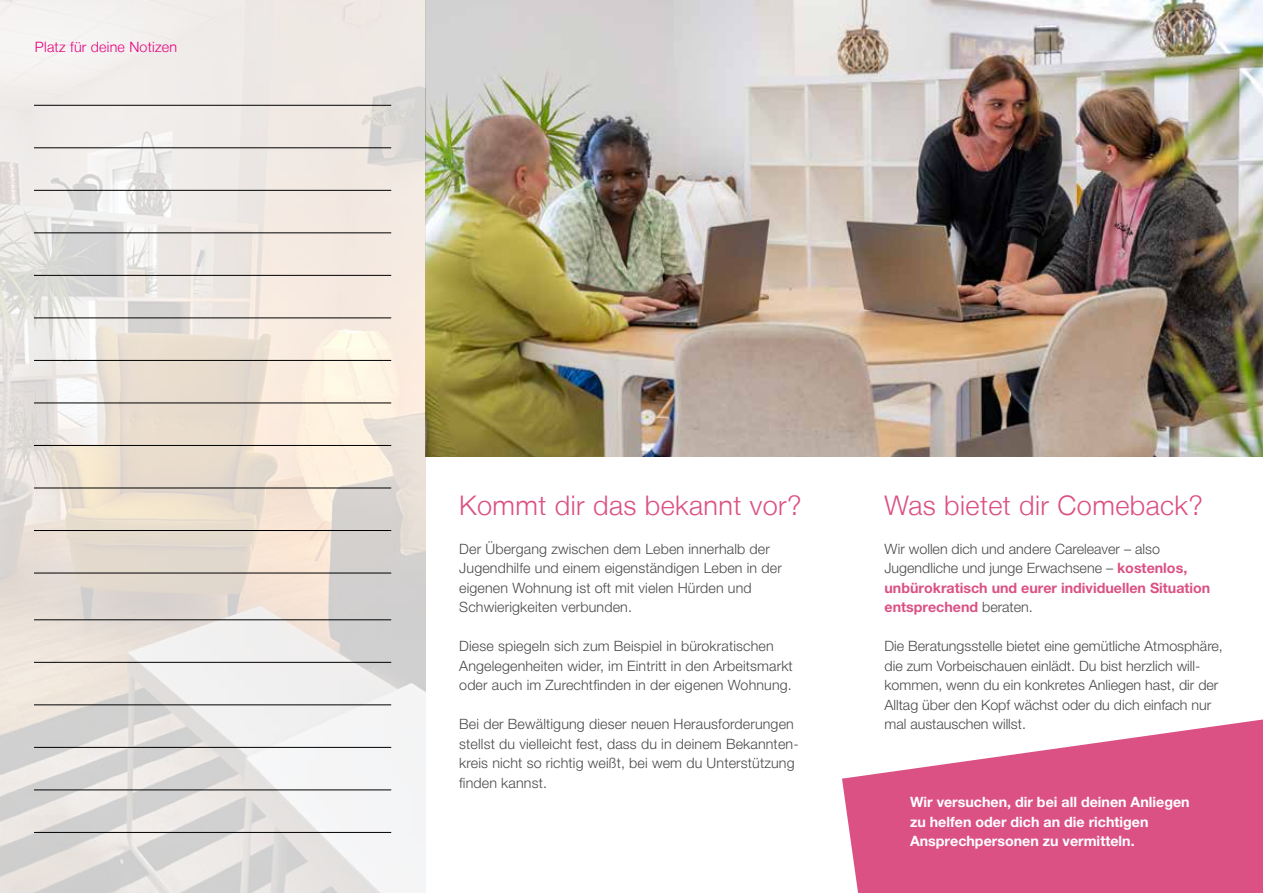
<style>
.page{position:relative;width:1263px;height:893px;background:#fff}
.page>*{position:absolute;margin:0;border:0;box-sizing:border-box;transform-origin:0 0}
.t1{font:300 27px "Helvetica Neue LT";letter-spacing:.015em;color:#db5184}
.t2{font:300 14.25px/19.5px "Helvetica Neue LT Pro";letter-spacing:.01em;color:#4a4a49}
.t3{font:700 14.25px/19.5px "Helvetica Neue LT Pro";color:#fff}
.t4{font:300 14.25px "Helvetica Neue LT";letter-spacing:.015em;color:#e6007d}
.s1{font-weight:700;color:#db5184}
</style>
<div class="page">
<svg style="left:842px;top:719px;width:421px;height:174px;fill:#db5184"></svg>
<img style="left:425px;top:0;width:838px;height:456px">
<img style="left:0;top:0;width:425px;height:893px">
<hr style="left:34px;top:105px;width:357px;height:1px;background:#000">
<hr style="left:34px;top:148px;width:357px;height:1px;background:#000">
<hr style="left:34px;top:190px;width:357px;height:1px;background:#000">
<hr style="left:34px;top:233px;width:357px;height:1px;background:#000">
<hr style="left:34px;top:275px;width:357px;height:1px;background:#000">
<hr style="left:34px;top:318px;width:357px;height:1px;background:#000">
<hr style="left:34px;top:360px;width:357px;height:1px;background:#000">
<hr style="left:34px;top:403px;width:357px;height:1px;background:#000">
<hr style="left:34px;top:445px;width:357px;height:1px;background:#000">
<hr style="left:34px;top:488px;width:357px;height:1px;background:#000">
<hr style="left:34px;top:530px;width:357px;height:1px;background:#000">
<hr style="left:34px;top:573px;width:357px;height:1px;background:#000">
<hr style="left:34px;top:620px;width:357px;height:1px;background:#000">
<hr style="left:34px;top:662px;width:357px;height:1px;background:#000">
<hr style="left:34px;top:705px;width:357px;height:1px;background:#000">
<hr style="left:34px;top:747px;width:357px;height:1px;background:#000">
<hr style="left:34px;top:790px;width:357px;height:1px;background:#000">
<hr style="left:34px;top:832px;width:357px;height:1px;background:#000">
<p class="t4" style="left:35px;top:38px;width:144px">Platz für deine Notizen</p>
<h1 class="t1" style="left:459px;top:489px;width:344px">Kommt dir das bekannt vor?</h1>
<p class="t2" style="left:459px;top:539px;width:324px">Der Übergang zwischen dem Leben innerhalb der Jugendhilfe und einem eigenständigen Leben in der eigenen Wohnung ist oft mit vielen Hürden und Schwierigkeiten verbunden.</p>
<p class="t2" style="left:459px;top:636px;width:335px">Diese spiegeln sich zum Beispiel in bürokratischen<br>Angelegenheiten wider, im Eintritt in den Arbeitsmarkt oder auch im Zurechtfinden in der eigenen Wohnung.</p>
<p class="t2" style="left:459px;top:714px;width:341px">Bei der Bewältigung dieser neuen Herausforderungen stellst du vielleicht fest, dass du in deinem Bekannten&shy;kreis nicht so richtig weißt, bei wem du Unterstützung finden kannst.</p>
<h1 class="t1" style="left:884px;top:489px;width:320px">Was bietet dir Comeback?</h1>
<p class="t2" style="left:884px;top:539px;width:327px">Wir wollen dich und andere Careleaver – also Jugendliche und junge Erwachsene – <span class="s1">kostenlos, unbürokratisch und eurer individuellen Situation entsprechend</span> beraten.</p>
<p class="t2" style="left:884px;top:636px;width:340px">Die Beratungsstelle bietet eine gemütliche Atmosphäre, die zum Vorbeischauen einlädt. Du bist herzlich will&shy;kommen, wenn du ein konkretes Anliegen hast, dir der Alltag über den Kopf wächst oder du dich einfach nur mal austauschen willst.</p>
<p class="t3" style="left:910px;top:792px;width:281px">Wir versuchen, dir bei all deinen Anliegen zu helfen oder dich an die richtigen<br>Ansprechpersonen zu vermitteln.</p>
</div>
